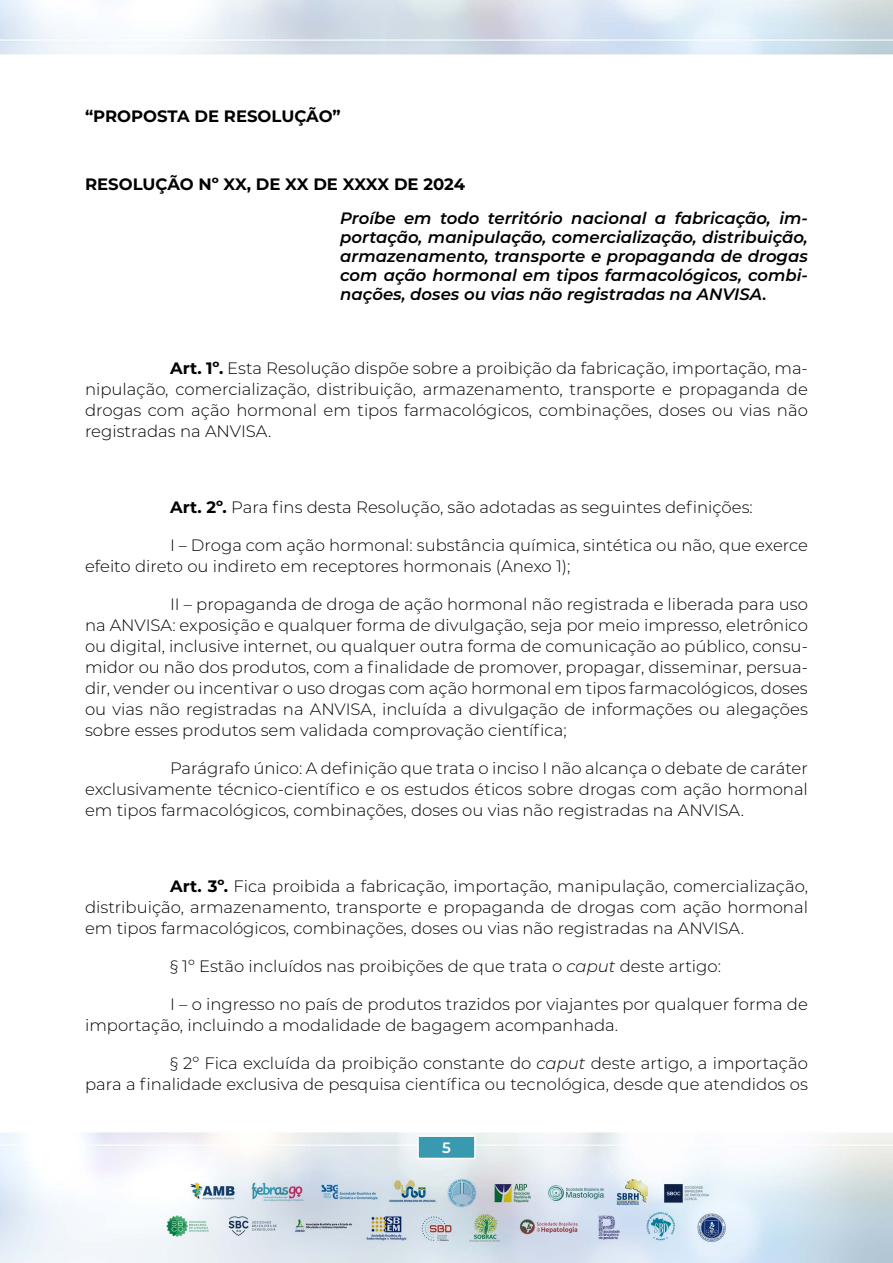
<style>
.page{position:relative;width:893px;height:1263px;background:#fff}
.page>*{position:absolute;margin:0;border:0;box-sizing:border-box;transform-origin:0 0}
.t1{font:300 16.5px/21px "Montserrat";color:#000;text-align:justify}
.t2{font:italic 600 16.5px/18.9px "Montserrat";color:#000;text-align:justify}
.t3{font:700 16.5px "Montserrat";color:#000}
.t4{font:600 15px "Montserrat";color:#fff}
.s1{font-weight:700}
.s2{font-style:italic}
</style>
<div class="page">
<img style="left:0;top:0;width:893px;height:1263px">
<div style="left:418px;top:1136px;width:57px;height:22px;background:#3999af"></div>
<div style="left:417px;top:1135px;width:59px;height:24px;border:2px solid #fff"></div>
<p class="t3" style="left:85px;top:105px;width:257px">“PROPOSTA DE RESOLUÇÃO”</p>
<p class="t3" style="left:85px;top:172px;width:382px">RESOLUÇÃO Nº XX, DE XX DE XXXX DE 2024</p>
<p class="t2" style="left:340px;top:208px;width:469px">Proíbe em todo território nacional a fabricação, im&shy;portação, manipulação, comercialização, distribuição, armazenamento, transporte e propaganda de drogas com ação hormonal em tipos farmacológicos, combi&shy;nações, doses ou vias não registradas na ANVISA.</p>
<p class="t1" style="left:85px;top:357px;width:724px;text-indent:85px"><span class="s1">Art. 1º.</span> Esta Resolução dispõe sobre a proibição da fabricação, importação, ma&shy;nipulação, comercialização, distribuição, armazenamento, transporte e propaganda de drogas com ação hormonal em tipos farmacológicos, combinações, doses ou vias não registradas na ANVISA.</p>
<p class="t1" style="left:170px;top:496px;width:584px"><span class="s1">Art. 2º.</span> Para fins desta Resolução, sã o adotadas as seguintes definições:</p>
<p class="t1" style="left:85px;top:534px;width:724px;text-indent:85px">I – Droga com ação hormonal: substância química, sintética ou não, que exerce efeito direto ou indireto em receptores hormonais (Anexo 1);</p>
<p class="t1" style="left:85px;top:593px;width:724px;text-indent:85px">II – propaganda de droga de ação hormonal não registrada e liberada para uso na ANVISA: exposição e qualquer forma de divulgação, seja por meio impresso, eletrônico ou digital, inclusive internet, ou qualquer outra forma de comunicação ao pú blico, consu&shy;midor ou não dos produtos, com a finalidade de promover, propagar, disseminar, persua&shy;dir, vender ou incentivar o uso drogas com ação hormonal em tipos farmacológicos, doses ou vias não registradas na ANVISA, incluída a divulgação de informações ou alegações sobre esses produtos sem validada comprovação científica;</p>
<p class="t1" style="left:85px;top:757px;width:724px;text-indent:85px">Parágrafo único: A definição que trata o inciso I não alcança o debate de caráter exclusivamente técnico-científico e os estudos éticos sobre drogas com ação hormonal em tipos farmacológicos, combinações, doses ou vias não registradas na ANVISA.</p>
<p class="t1" style="left:85px;top:875px;width:724px;text-indent:85px"><span class="s1">Art. 3º.</span> Fica proibida a fabricação, importação, manipulação, comercialização, distribuição, armazenamento, transporte e propaganda de drogas com ação hormonal em tipos farmacológicos, combinações, doses ou vias não registradas na ANVISA.</p>
<p class="t1" style="left:170px;top:955px;width:552px">§ 1º Estão incluídos nas proibições de que trata o <span class="s2">caput</span> deste artigo:</p>
<p class="t1" style="left:85px;top:993px;width:724px;text-indent:85px">I – o ingresso no país de produtos trazidos por viajantes por qualquer forma de importação, incluindo a modalidade de bagagem acompanhada.</p>
<p class="t1" style="left:85px;top:1052px;width:724px;text-align:right">§ 2º Fica excluída da proibição constante do <span class="s2">caput</span> deste artigo, a importação<br>para a finalidade exclusiva de pesquisa científica ou tecnológica, desde que atendidos os</p>
<p class="t4" style="left:442px;top:1137px;width:10px">5</p>
</div>
